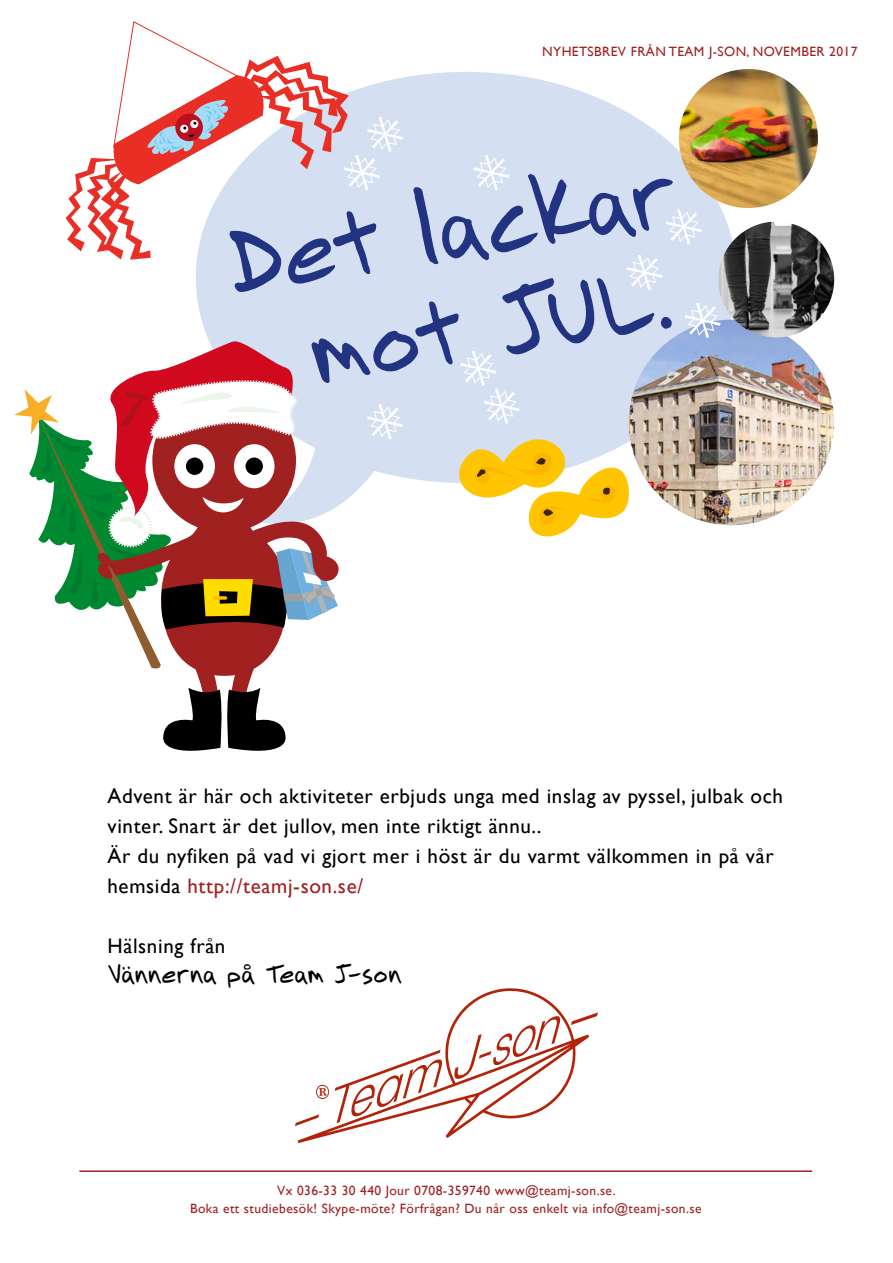
<style>
.page{position:relative;width:893px;height:1263px;background:#fff}
.page>*{position:absolute;margin:0;border:0;box-sizing:border-box;transform-origin:0 0}
.Brödtext_stor__tunn{font:96.45px/102px "Printhouse";color:#223382;text-align:center}
.Brödtext_stor__tunn-2{font:27px "Printhouse";color:#000}
.Brödtext_stor__tunn-3{font:21px/30px "Gill Sans";letter-spacing:.03em;color:#000}
.Brödtext_stor__tunn-4{font:13.5px "Gill Sans";letter-spacing:.03em;color:#a12020}
.s1{color:#a12020}
</style>
<div class="page">
<svg style="left:196px;top:72px;width:538px;height:431px;background:#d9e4f3"></svg>
<hr style="left:79px;top:1170px;width:733px;height:2px;background:#a12020">
<svg style="left:589px;top:1012px;width:9px;height:7px"></svg>
<svg style="left:298px;top:988px;width:291px;height:155px"></svg>
<svg style="left:316px;top:1085px;width:13px;height:14px"></svg>
<img style="left:629px;top:320px;width:205px;height:205px;border-radius:103px">
<svg style="left:188px;top:671px;width:65px;height:17px"></svg>
<svg style="left:14px;top:339px;width:328px;height:332px"></svg>
<svg style="left:163px;top:688px;width:123px;height:63px"></svg>
<img style="left:718px;top:222px;width:116px;height:115px;border-radius:58px">
<img style="left:679px;top:69px;width:139px;height:139px;border-radius:70px">
<div style="left:196px;top:273px;width:172px;height:35px;background:#d4e0f2"></div>
<div style="left:364px;top:399px;width:42px;height:45px;background:#d4e0f2"></div>
<div style="left:470px;top:150px;width:42px;height:45px;background:#d4e0f2"></div>
<svg style="left:66px;top:21px;width:340px;height:239px"></svg>
<svg style="left:422px;top:204px;width:301px;height:333px;background:#d5d6d1"></svg>
<p class="Brödtext_stor__tunn-4" style="left:542px;top:44px;width:317px">NYHETSBREV FRÅN TEAM J-SON, NOVEMBER 2017</p>
<p class="Brödtext_stor__tunn" style="left:219px;top:209px;width:456px;rotate:-9deg">Det lackar mot JUL.</p>
<p class="Brödtext_stor__tunn-3" style="left:108px;top:781px;width:677px">Advent är här och aktiviteter erbjuds unga med inslag av pyssel, julbak och vinter. Snart är det jullov, men inte riktigt ännu..</p>
<p class="Brödtext_stor__tunn-3" style="left:108px;top:841px;width:668px">Är du nyfiken på vad vi gjort mer i höst är du varmt välkommen in på vår hemsida <span class="s1">http://teamj-son.se/</span></p>
<p class="Brödtext_stor__tunn-3" style="left:108px;top:931px;width:119px">Hälsning från</p>
<p class="Brödtext_stor__tunn-2" style="left:108px;top:954px;width:296px">Vännerna på Team J-son</p>
<p class="Brödtext_stor__tunn-4" style="left:277px;top:1182px;width:340px">Vx 036-33 30 440 Jour 0708-359740 www@teamj-son.se.</p>
<p class="Brödtext_stor__tunn-4" style="left:190px;top:1200px;width:513px">Boka ett studiebesök! Skype-möte? Förfrågan? Du når oss enkelt via info@teamj-son.se</p>
</div>
